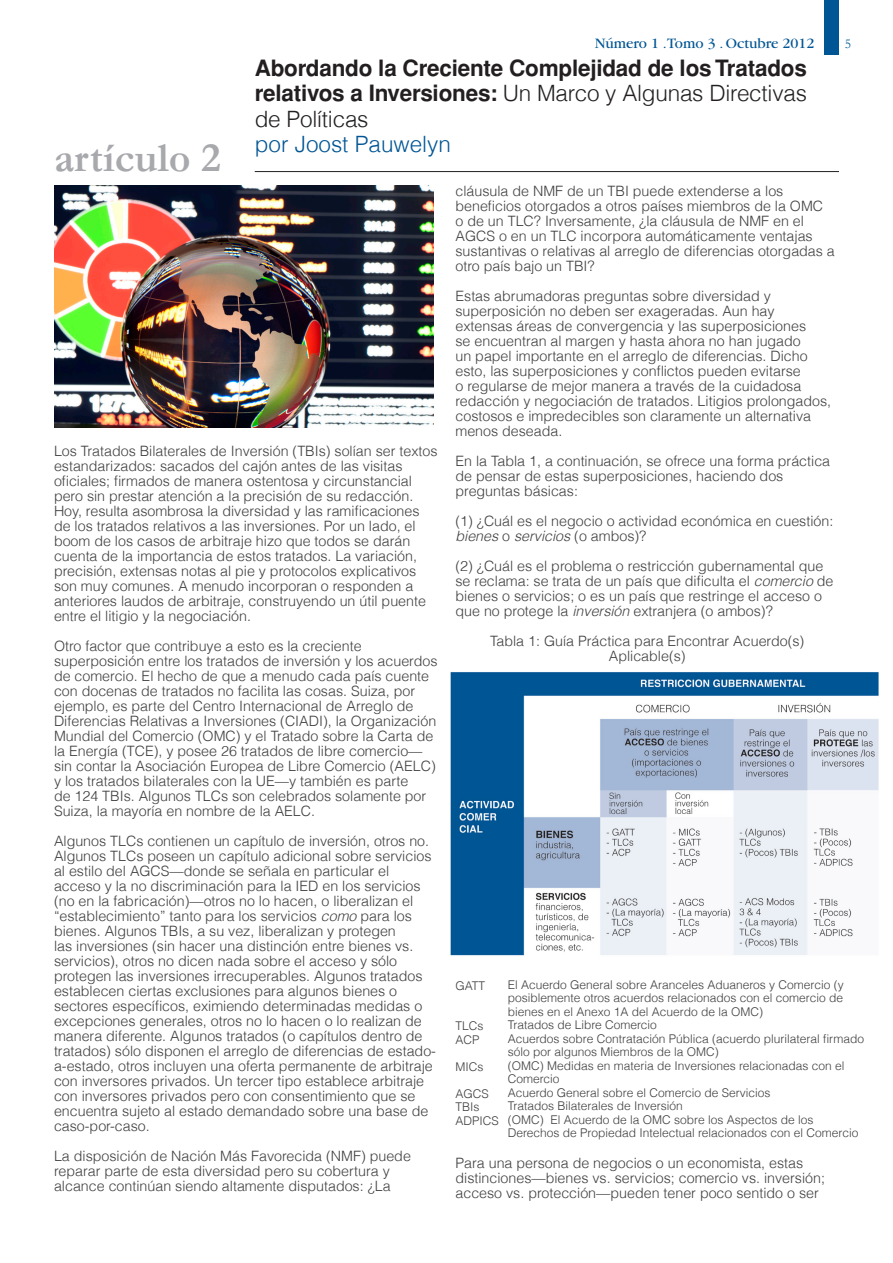
<style>
.page{position:relative;width:893px;height:1263px;background:#fff}
.page>*{position:absolute;margin:0;border:0;box-sizing:border-box;transform-origin:0 0}
.t1{font:700 42px "Garamond";color:#a8a9ad}
.body_text{font:700 22.5px/25.5px "Helvetica";letter-spacing:-.01em;color:#231f20}
.body_text-2{font:300 22.5px "Helvetica";color:#005594}
.body_text-3{font:300 22.5px "Helvetica";letter-spacing:-.01em;color:#231f20}
.t2{font:15px "Garamond";color:#005594}
.t3{font:300 14.25px/15px "Helvetica";color:#3e3e3f}
.t4{font:13.5px "Garamond";color:#015f9c}
.body_text-4{font:300 12px/13.5px "Helvetica";color:#3e3e3f}
.s1{font-weight:300}
.s2{font-style:italic}
</style>
<div class="page">
<img style="left:450px;top:672px;width:429px;height:284px">
<hr style="left:255px;top:171px;width:584px;height:1px;background:#231f20">
<div style="left:824px;top:0;width:14px;height:54px;background:#005594"></div>
<img style="left:54px;top:186px;width:379px;height:242px">
<p class="t2" style="left:595px;top:35px;width:221px">Número 1 .Tomo 3 . Octubre 2012</p>
<p class="t4" style="left:845px;top:36px;width:8px">5</p>
<p class="body_text" style="left:255px;top:55px;width:554px">Abordando la Creciente Complejidad de los Tratados relativos a Inversiones: <span class="s1">Un Marco y Algunas Directivas</span></p>
<p class="body_text-3" style="left:255px;top:105px;width:115px">de Políticas</p>
<p class="body_text-2" style="left:255px;top:130px;width:198px">por Joost Pauwelyn</p>
<p class="t3" style="left:455px;top:183px;width:381px">cláusula de NMF de un TBI puede extenderse a los beneficios otorgados a otros países miembros de la OMC<br>o de un TLC? Inversamente, ¿la cláusula de NMF en el AGCS o en un TLC incorpora automáticamente ventajas sustantivas o relativas al arreglo de diferencias otorgadas a otro país bajo un TBI?</p>
<p class="t3" style="left:455px;top:288px;width:377px">Estas abrumadoras preguntas sobre diversidad y superposición no deben ser exageradas. Aun hay extensas áreas de convergencia y las superposiciones<br>se encuentran al margen y hasta ahora no han jugado<br>un papel importante en el arreglo de diferencias. Dicho esto, las superposiciones y conflictos pueden evitarse<br>o regularse de mejor manera a través de la cuidadosa redacción y negociación de tratados. Litigios prolongados, costosos e impredecibles son claramente un alternativa menos deseada.</p>
<p class="t3" style="left:455px;top:453px;width:376px">En la Tabla 1, a continuación, se ofrece una forma práctica de pensar de estas superposiciones, haciendo dos preguntas básicas:</p>
<p class="t3" style="left:455px;top:513px;width:379px">(1) ¿Cuál es el negocio o actividad económica en cuestión: <span class="s2">bienes</span> o <span class="s2">servicios</span> (o ambos)?</p>
<p class="t3" style="left:455px;top:558px;width:380px">(2) ¿Cuál es el problema o restricción gubernamental que se reclama: se trata de un país que dificulta el <span class="s2">comercio</span> de bienes o servicios; o es un país que restringe el acceso o que no protege la <span class="s2">inversión</span> extranjera (o ambos)?</p>
<p class="t3" style="left:490px;top:633px;width:316px;text-align:center">Tabla 1: Guía Práctica para Encontrar Acuerdo(s)<br>Aplicable(s)</p>
<p class="t1" style="left:54px;top:132px;width:168px">artículo 2</p>
<p class="t3" style="left:54px;top:443px;width:385px">Los Tratados Bilaterales de Inversión (TBIs) solían ser textos estandarizados: sacados del cajón antes de las visitas oficiales; firmados de manera ostentosa y circunstancial pero sin prestar atención a la precisión de su redacción.<br>Hoy, resulta asombrosa la diversidad y las ramificaciones de los tratados relativos a las inversiones. Por un lado, el boom de los casos de arbitraje hizo que todos se darán cuenta de la importancia de estos tratados. La variación, precisión, extensas notas al pie y protocolos explicativos son muy comunes. A menudo incorporan o responden a anteriores laudos de arbitraje, construyendo un útil puente entre el litigio y la negociación.</p>
<p class="t3" style="left:54px;top:638px;width:385px">Otro factor que contribuye a esto es la creciente superposición entre los tratados de inversión y los acuerdos de comercio. El hecho de que a menudo cada país cuente con docenas de tratados no facilita las cosas. Suiza, por ejemplo, es parte del Centro Internacional de Arreglo de Diferencias Relativas a Inversiones (CIADI), la Organización Mundial del Comercio (OMC) y el Tratado sobre la Carta de la Energía (TCE), y posee 26 tratados de libre comercio— sin contar la Asociación Europea de Libre Comercio (AELC) y los tratados bilaterales con la UE—y también es parte<br>de 124 TBIs. Algunos TLCs son celebrados solamente por Suiza, la mayoría en nombre de la AELC.</p>
<p class="t3" style="left:54px;top:833px;width:383px">Algunos TLCs contienen un capítulo de inversión, otros no.<br>Algunos TLCs poseen un capítulo adicional sobre servicios al estilo del AGCS—donde se señala en particular el acceso y la no discriminación para la IED en los servicios (no en la fabricación)—otros no lo hacen, o liberalizan el “establecimiento” tanto para los servicios <span class="s2">como</span> para los bienes. Algunos TBIs, a su vez, liberalizan y protegen<br>las inversiones (sin hacer una distinción entre bienes vs. servicios), otros no dicen nada sobre el acceso y sólo protegen las inversiones irrecuperables. Algunos tratados establecen ciertas exclusiones para algunos bienes o sectores específicos, eximiendo determinadas medidas o excepciones generales, otros no lo hacen o lo realizan de manera diferente. Algunos tratados (o capítulos dentro de tratados) sólo disponen el arreglo de diferencias de estado&shy;a-estado, otros incluyen una oferta permanente de arbitraje con inversores privados. Un tercer tipo establece arbitraje con inversores privados pero con consentimiento que se encuentra sujeto al estado demandado sobre una base de caso-por-caso.</p>
<p class="t3" style="left:54px;top:1148px;width:358px">La disposición de Nación Más Favorecida (NMF) puede reparar parte de esta diversidad pero su cobertura y alcance continúan siendo altamente disputados: ¿La</p>
<p class="body_text-4" style="left:508px;top:977px;width:337px;text-align:justify">El Acuerdo General sobre Aranceles Aduaneros y Comercio (y posiblemente otros acuerdos relacionados con el comercio de bienes en el Anexo 1A del Acuerdo de la OMC)</p>
<p class="body_text-4" style="left:508px;top:1018px;width:151px">Tratados de Libre Comercio</p>
<p class="body_text-4" style="left:508px;top:1031px;width:358px">Acuerdos sobre Contratación Pública (acuerdo plurilateral firmado sólo por algunos Miembros de la OMC)</p>
<p class="body_text-4" style="left:508px;top:1058px;width:338px">(OMC) Medidas en materia de Inversiones relacionadas con el<br>Comercio</p>
<p class="body_text-4" style="left:508px;top:1085px;width:264px">Acuerdo General sobre el Comercio de Servicios</p>
<p class="body_text-4" style="left:508px;top:1099px;width:176px">Tratados Bilaterales de Inversión</p>
<p class="body_text-4" style="left:508px;top:1112px;width:352px">(OMC) El Acuerdo de la OMC sobre los Aspectos de los<br>Derechos de Propiedad Intelectual relacionados con el Comercio</p>
<p class="body_text-4" style="left:455px;top:978px;width:31px">GATT</p>
<p class="body_text-4" style="left:455px;top:1019px;width:30px">TLCs</p>
<p class="body_text-4" style="left:455px;top:1032px;width:25px">ACP</p>
<p class="body_text-4" style="left:455px;top:1059px;width:29px">MICs</p>
<p class="body_text-4" style="left:455px;top:1086px;width:35px">AGCS</p>
<p class="body_text-4" style="left:455px;top:1100px;width:26px">TBIs</p>
<p class="body_text-4" style="left:455px;top:1113px;width:45px">ADPICS</p>
<p class="t3" style="left:455px;top:1155px;width:371px">Para una persona de negocios o un economista, estas distinciones—bienes vs. servicios; comercio vs. inversión; acceso vs. protección—pueden tener poco sentido o ser</p>
</div>
